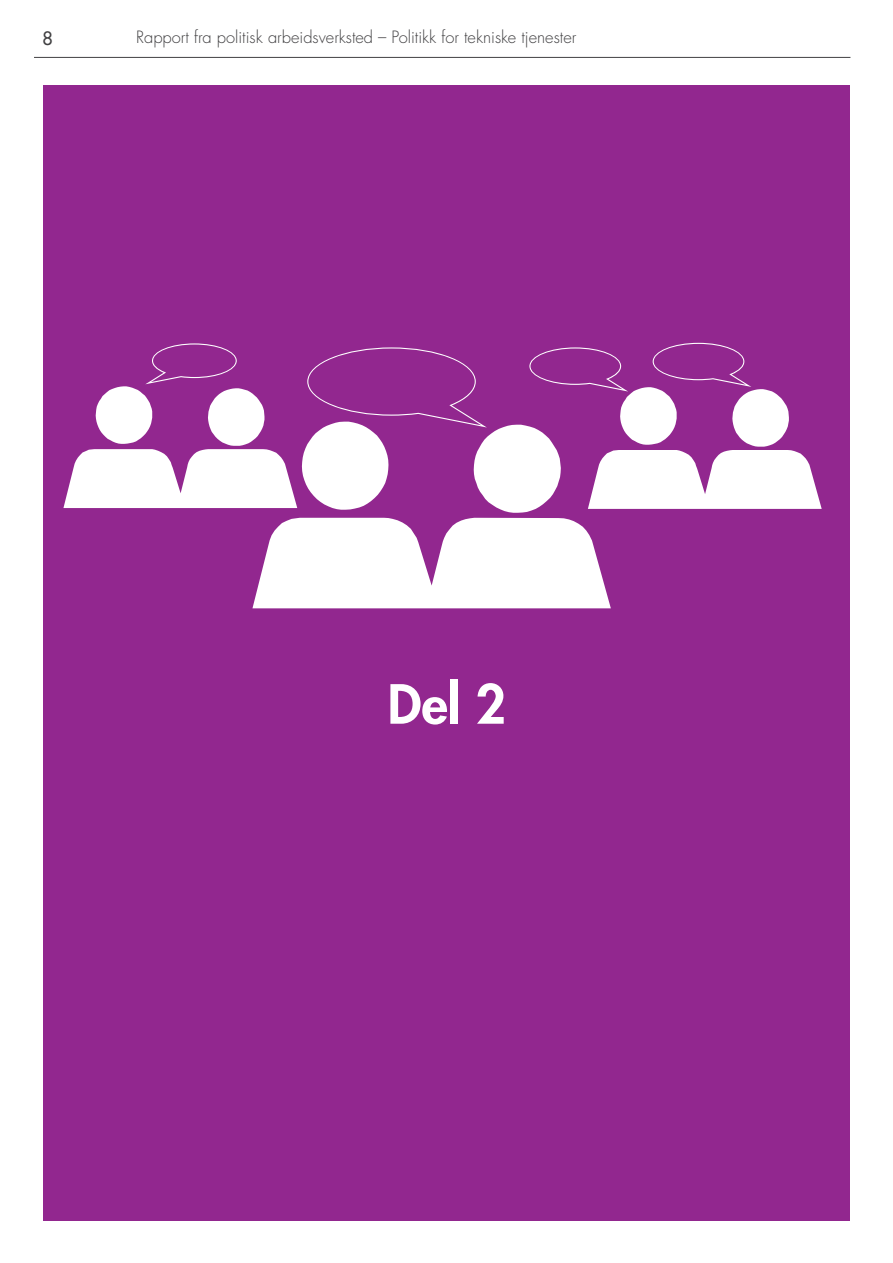
<style>
.page{position:relative;width:893px;height:1263px;background:#fff}
.page>*{position:absolute;margin:0;border:0;box-sizing:border-box;transform-origin:0 0}
.t1{font:800 52.5px "Futura LT Pro";color:#fff}
.t2{font:500 18px "Futura LT Pro";color:#414042}
.t3{font:300 16.5px "Futura LT Pro";color:#414042}
</style>
<div class="page">
<hr style="left:34px;top:57px;width:816px;height:1px;background:#414042">
<div style="left:43px;top:85px;width:807px;height:1135px;background:#92278f"></div>
<svg style="left:63px;top:343px;width:759px;height:265px"></svg>
<p class="t2" style="left:43px;top:25px;width:12px">8</p>
<p class="t3" style="left:136px;top:27px;width:442px">Rapport fra politisk arbeidsverksted – Politikk for tekniske tjenester</p>
<h1 class="t1" style="left:388px;top:664px;width:120px">Del 2</h1>
</div>
